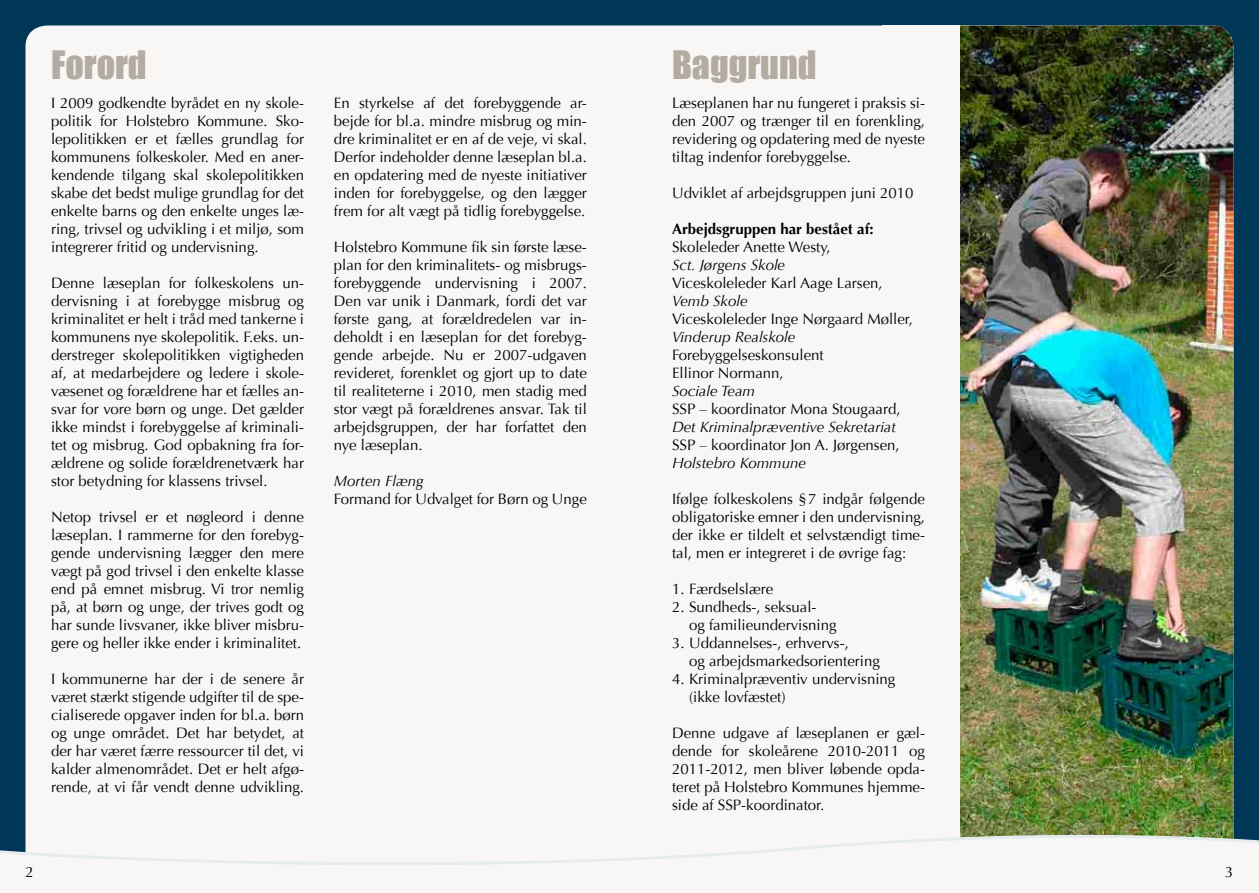
<style>
.page{position:relative;width:1259px;height:893px;background:#fff}
.page>*{position:absolute;margin:0;border:0;box-sizing:border-box;transform-origin:0 0}
.t1{font:36px "Impact";color:#b4aba2}
.t2{font:15px/18px "Optima";color:#000;text-align:justify}
.t3{font:italic 15px "Optima";color:#000}
.t4{font:700 15px "Optima";color:#000}
</style>
<div class="page">
<div style="left:0;top:0;width:629px;height:893px;background:#003656"></div>
<div style="left:629px;top:0;width:630px;height:893px;background:#003656"></div>
<div style="left:26px;top:26px;width:856px;height:794px;background:#f8f7f6"></div>
<img style="left:959px;top:26px;width:274px;height:794px">
<div style="left:882px;top:26px;width:77px;height:820px;background:#f8f7f6"></div>
<svg style="left:0;top:820px;width:1259px;height:73px;background:#edeeea"></svg>
<h1 class="t1" style="left:51px;top:43px;width:97px">Forord</h1>
<h1 class="t1" style="left:672px;top:43px;width:146px">Baggrund</h1>
<p class="t2" style="left:672px;top:94px;width:255px">Læseplanen har nu fungeret i praksis si&shy;den 2007 og trænger til en forenkling, revidering og opdatering med de nyeste tiltag indenfor forebyggelse.</p>
<p class="t2" style="left:672px;top:184px;width:243px">Udviklet af arbejdsgruppen juni 2010</p>
<p class="t4" style="left:672px;top:220px;width:203px">Arbejdsgruppen har bestået af:</p>
<p class="t2" style="left:672px;top:238px;width:160px">Skoleleder Anette Westy,</p>
<p class="t3" style="left:672px;top:256px;width:115px">Sct. Jørgens Skole</p>
<p class="t2" style="left:672px;top:274px;width:212px">Viceskoleleder Karl Aage Larsen,</p>
<p class="t3" style="left:672px;top:292px;width:77px">Vemb Skole</p>
<p class="t2" style="left:672px;top:310px;width:242px">Viceskoleleder Inge Nørgaard Møller,</p>
<p class="t3" style="left:672px;top:328px;width:125px">Vinderup Realskole</p>
<p class="t2" style="left:672px;top:346px;width:153px">Forebyggelseskonsulent<br>Ellinor Normann,</p>
<p class="t3" style="left:672px;top:382px;width:84px">Sociale Team</p>
<p class="t2" style="left:672px;top:400px;width:230px">SSP – koordinator Mona Stougaard,</p>
<p class="t3" style="left:672px;top:418px;width:225px">Det Kriminalpræventive Sekretariat</p>
<p class="t2" style="left:672px;top:436px;width:229px">SSP – koordinator Jon A. Jørgensen,</p>
<p class="t3" style="left:672px;top:454px;width:135px">Holstebro Kommune</p>
<p class="t2" style="left:672px;top:490px;width:255px">Ifølge folkeskolens §7 indgår følgende obligatoriske emner i den undervisning, der ikke er tildelt et selvstændigt time&shy;tal, men er integreret i de øvrige fag:</p>
<p class="t2" style="left:672px;top:580px;width:103px">1. Færdselslære</p>
<p class="t2" style="left:689px;top:598px;width:149px;text-indent:-17px">2. Sundheds-, seksual-<br>og familieundervisning</p>
<p class="t2" style="left:689px;top:634px;width:192px;text-indent:-17px">3. Uddannelses-, erhvervs-,<br>og arbejdsmarkedsorientering</p>
<p class="t2" style="left:689px;top:670px;width:208px;text-indent:-17px">4. Kriminalpræventiv undervisning (ikke lovfæstet)</p>
<p class="t2" style="left:672px;top:724px;width:255px">Denne udgave af læseplanen er gæl&shy;dende for skoleårene 2010-2011 og 2011-2012, men bliver løbende opda&shy;teret på Holstebro Kommunes hjemme&shy;side af SSP-koordinator.</p>
<p class="t2" style="left:334px;top:94px;width:255px">En styrkelse af det forebyggende ar&shy;bejde for bl.a. mindre misbrug og min&shy;dre kriminalitet er en af de veje, vi skal.<br>Derfor indeholder denne læseplan bl.a. en opdatering med de nyeste initiativer inden for forebyggelse, og den lægger frem for alt vægt på tidlig forebyggelse.</p>
<p class="t2" style="left:334px;top:238px;width:255px">Holstebro Kommune fik sin første læse&shy;plan for den kriminalitets- og misbrugs&shy;forebyggende undervisning i 2007.<br>Den var unik i Danmark, fordi det var første gang, at forældredelen var in&shy;deholdt i en læseplan for det forebyg&shy;gende arbejde. Nu er 2007-udgaven revideret, forenklet og gjort up to date til realiteterne i 2010, men stadig med stor vægt på forældrenes ansvar. Tak til arbejdsgruppen, der har forfattet den nye læseplan.</p>
<p class="t3" style="left:334px;top:472px;width:91px">Morten Flæng</p>
<p class="t2" style="left:334px;top:490px;width:254px">Formand for Udvalget for Børn og Unge</p>
<p class="t2" style="left:51px;top:94px;width:255px">I 2009 godkendte byrådet en ny skole&shy;politik for Holstebro Kommune. Sko&shy;lepolitikken er et fælles grundlag for kommunens folkeskoler. Med en aner&shy;kendende tilgang skal skolepolitikken skabe det bedst mulige grundlag for det enkelte barns og den enkelte unges læ&shy;ring, trivsel og udvikling i et miljø, som integrerer fritid og undervisning.</p>
<p class="t2" style="left:51px;top:274px;width:255px">Denne læseplan for folkeskolens un&shy;dervisning i at forebygge misbrug og kriminalitet er helt i tråd med tankerne i kommunens nye skolepolitik. F.eks. un&shy;derstreger skolepolitikken vigtigheden af, at medarbejdere og ledere i skole&shy;væsenet og forældrene har et fælles an&shy;svar for vore børn og unge. Det gælder ikke mindst i forebyggelse af kriminali&shy;tet og misbrug. God opbakning fra for&shy;ældrene og solide forældrenetværk har stor betydning for klassens trivsel.</p>
<p class="t2" style="left:51px;top:508px;width:255px">Netop trivsel er et nøgleord i denne læseplan. I rammerne for den forebyg&shy;gende undervisning lægger den mere vægt på god trivsel i den enkelte klasse end på emnet misbrug. Vi tror nemlig på, at børn og unge, der trives godt og har sunde livsvaner, ikke bliver misbru&shy;gere og heller ikke ender i kriminalitet.</p>
<p class="t2" style="left:51px;top:670px;width:255px">I kommunerne har der i de senere år været stærkt stigende udgifter til de spe&shy;cialiserede opgaver inden for bl.a. børn og unge området. Det har betydet, at der har været færre ressourcer til det, vi kalder almenområdet. Det er helt afgø&shy;rende, at vi får vendt denne udvikling.</p>
<p class="t2" style="left:26px;top:863px;width:10px">2</p>
<p class="t2" style="left:1225px;top:863px;width:10px">3</p>
</div>
